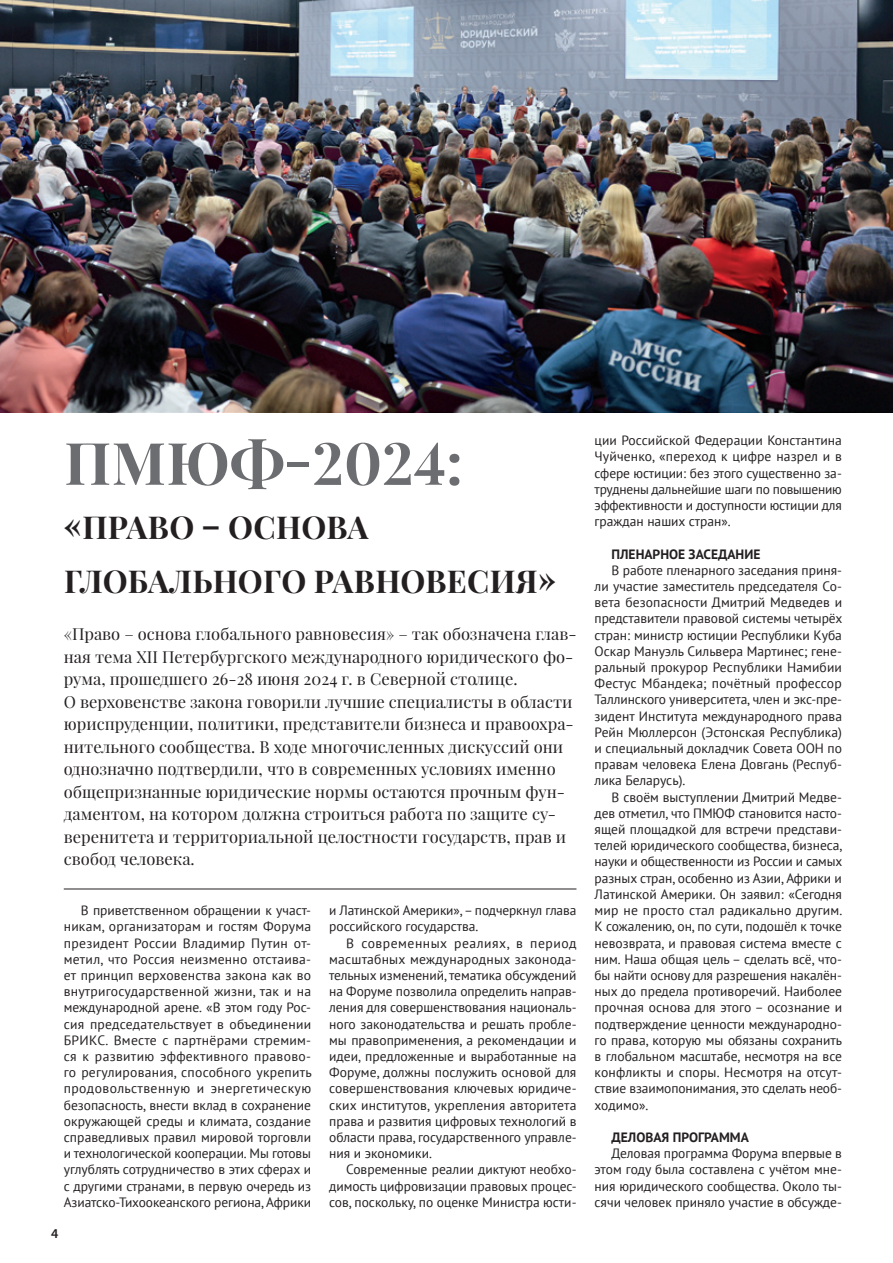
<style>
.page{position:relative;width:893px;height:1263px;background:#fff}
.page>*{position:absolute;margin:0;border:0;box-sizing:border-box;transform-origin:0 0}
.t1{font:700 58.5px "Playfair Display";letter-spacing:.005em;color:#6c6d70}
.t2{font:700 31.5px/54px "Playfair Display";letter-spacing:.005em;color:#231f20}
.t3{font:16.5px/22.5px "Playfair Display";color:#231f20}
.t4{font:13.5px/16.2px "PT Sans";letter-spacing:-.005em;color:#231f20;text-align:justify}
.t5{font:700 13.5px "PT Sans";color:#231f20}
.t6{font:600 13.5px "Myriad Pro";color:#231f20}
</style>
<div class="page">
<img style="left:0;top:0;width:893px;height:413px">
<hr style="left:64px;top:889px;width:512px;height:1px;background:#231f20">
<p class="t1" style="left:64px;top:426px;width:400px">ПМЮФ-2024:</p>
<p class="t2" style="left:64px;top:500px;width:494px">«ПРАВО – ОСНОВА<br>ГЛОБАЛЬНОГО РАВНОВЕСИЯ»</p>
<p class="t3" style="left:64px;top:623px;width:514px">«Право – основа глобального равновесия» – так обозначена глав&shy;ная тема XII Петербургского международного юридического фо&shy;рума, прошедшего 26-28 июня 2024 г. в Северной столице.<br>О верховенстве закона говорили лучшие специалисты в области юриспруденции, политики, представители бизнеса и правоохра&shy;нительного сообщества. В ходе многочисленных дискуссий они однозначно подтвердили, что в современных условиях именно общепризнанные юридические нормы остаются прочным фун&shy;даментом, на котором должна строиться работа по защите су&shy;веренитета и территориальной целостности государств, прав и свобод человека.</p>
<p class="t4" style="left:64px;top:902px;width:250px;text-indent:17px">В приветственном обращении к участ&shy;никам, организаторам и гостям Форума президент России Владимир Путин от&shy;метил, что Россия неизменно отстаива&shy;ет принцип верховенства закона как во внутригосударственной жизни, так и на международной арене. «В этом году Рос&shy;сия председательствует в объединении БРИКС. Вместе с партнёрами стремим&shy;ся к развитию эффективного правово&shy;го регулирования, способного укрепить продовольственную и энергетическую безопасность, внести вклад в сохранение окружающей среды и климата, создание справедливых правил мировой торговли и технологической кооперации. Мы готовы углублять сотрудничество в этих сферах и с другими странами, в первую очередь из Азиатско-Тихоокеанского региона, Африки</p>
<p class="t4" style="left:329px;top:902px;width:249px">и Латинской Америки», – подчеркнул глава российского государства.</p>
<p class="t4" style="left:329px;top:934px;width:249px;text-indent:17px">В современных реалиях, в период масштабных международных законода&shy;тельных изменений, тематика обсуждений на Форуме позволила определить направ&shy;ления для совершенствования националь&shy;ного законодательства и решать пробле&shy;мы правоприменения, а рекомендации и идеи, предложенные и выработанные на Форуме, должны послужить основой для совершенствования ключевых юридиче&shy;ских институтов, укрепления авторитета права и развития цифровых технологий в области права, государственного управле&shy;ния и экономики.</p>
<p class="t4" style="left:329px;top:1161px;width:249px;text-indent:17px">Современные реалии диктуют необхо&shy;димость цифровизации правовых процес&shy;сов, поскольку, по оценке Министра юсти-</p>
<p class="t6" style="left:51px;top:1224px;width:9px">4</p>
<p class="t4" style="left:595px;top:432px;width:249px">ции Российской Федерации Константина Чуйченко, «переход к цифре назрел и в сфере юстиции: без этого существенно за&shy;труднены дальнейшие шаги по повышению эффективности и доступности юстиции для граждан наших стран».</p>
<p class="t5" style="left:612px;top:545px;width:150px">ПЛЕНАРНОЕ ЗАСЕДАНИЕ</p>
<p class="t4" style="left:595px;top:562px;width:249px;text-indent:17px">В работе пленарного заседания приня&shy;ли участие заместитель председателя Со&shy;вета безопасности Дмитрий Медведев и представители правовой системы четырёх стран: министр юстиции Республики Куба Оскар Мануэль Сильвера Мартинес; гене&shy;ральный прокурор Республики Намибии Фестус Мбандека; почётный профессор Таллинского университета, член и экс-пре&shy;зидент Института международного права Рейн Мюллерсон (Эстонская Республика) и специальный докладчик Совета ООН по правам человека Елена Довгань (Респуб&shy;лика Беларусь).</p>
<p class="t4" style="left:595px;top:788px;width:249px;text-indent:17px">В своём выступлении Дмитрий Медве&shy;дев отметил, что ПМЮФ становится насто&shy;ящей площадкой для встречи представи&shy;телей юридического сообщества, бизнеса, науки и общественности из России и самых разных стран, особенно из Азии, Африки и Латинской Америки. Он заявил: «Сегодня мир не просто стал радикально другим.<br>К сожалению, он, по сути, подошёл к точке невозврата, и правовая система вместе с ним. Наша общая цель – сделать всё, что&shy;бы найти основу для разрешения накалён&shy;ных до предела противоречий. Наиболее прочная основа для этого – осознание и подтверждение ценности международно&shy;го права, которую мы обязаны сохранить в глобальном масштабе, несмотря на все конфликты и споры. Несмотря на отсут&shy;ствие взаимопонимания, это сделать необ&shy;ходимо».</p>
<p class="t5" style="left:612px;top:1128px;width:139px">ДЕЛОВАЯ ПРОГРАММА</p>
<p class="t4" style="left:595px;top:1145px;width:249px;text-indent:17px">Деловая программа Форума впервые в этом году была составлена с учётом мне&shy;ния юридического сообщества. Около ты&shy;сячи человек приняло участие в обсужде-</p>
</div>
